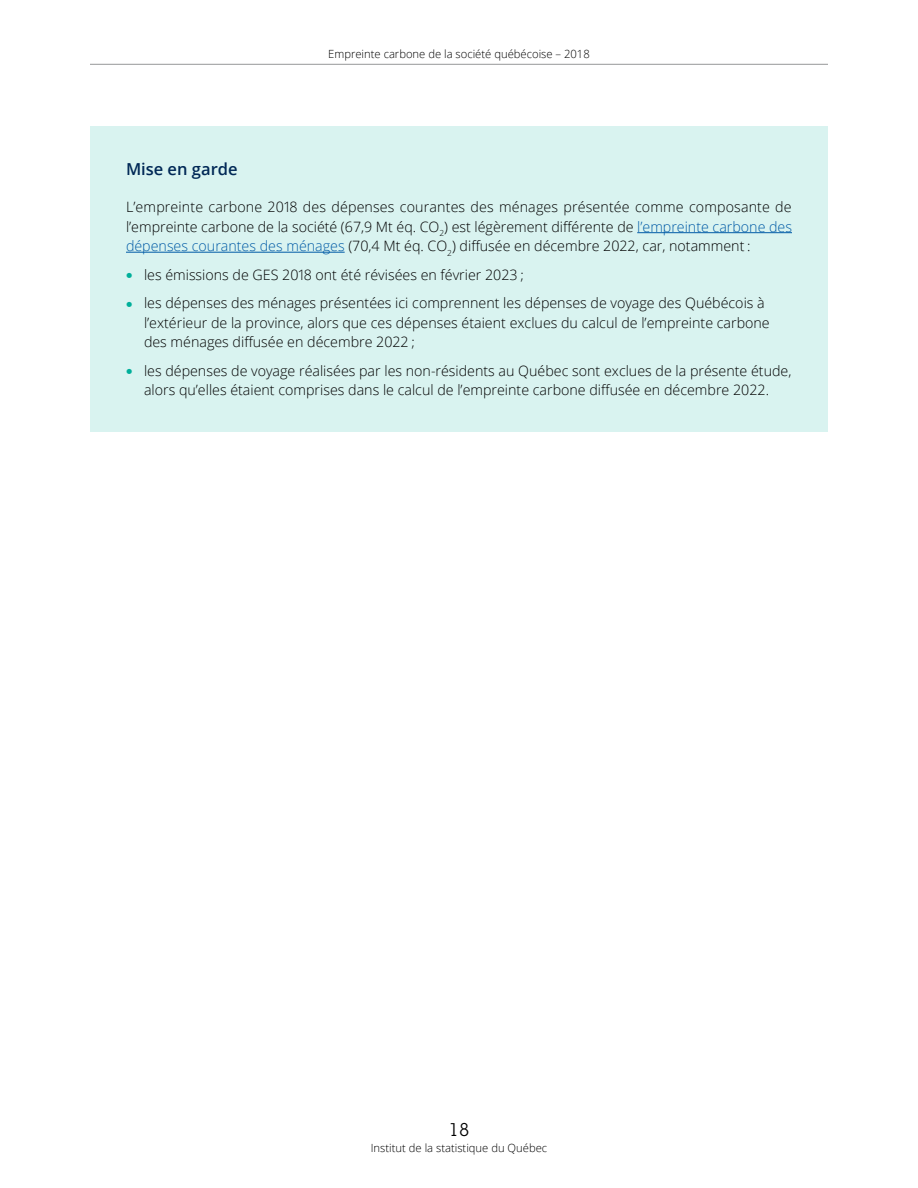
<style>
.page{position:relative;width:918px;height:1188px;background:#fff}
.page>*{position:absolute;margin:0;border:0;box-sizing:border-box;transform-origin:0 0}
.t1{font:18px "Lubalin Graph Std";color:#000}
.t2{font:600 16.5px "Open Sans";color:#002856}
.t3{font:300 14.25px/19.5px "Open Sans";color:#000}
.t4{font:300 11.25px "Open Sans";color:#000}
.s1{color:#005aa6}
</style>
<div class="page">
<hr style="left:90px;top:64px;width:738px;height:1px;background:#969798">
<div style="left:90px;top:126px;width:738px;height:305px;background:#d9f3f0"></div>
<hr style="left:637px;top:232px;width:155px;height:1px;background:#005aa6">
<hr style="left:126px;top:252px;width:219px;height:1px;background:#005aa6">
<p class="t4" style="left:328px;top:46px;width:263px">Empreinte carbone de la société québécoise – 2018</p>
<p class="t2" style="left:126px;top:157px;width:113px">Mise en garde</p>
<p class="t3" style="left:126px;top:197px;width:668px;text-align:justify">L’empreinte carbone 2018 des dépenses courantes des ménages présentée comme composante de l’empreinte carbone de la société (67,9 Mt éq. CO<sub>2</sub>) est légèrement différente de <span class="s1">l’empreinte carbone des dépenses courantes des ménages</span> (70,4 Mt éq. CO<sub>2</sub>) diffusée en décembre 2022, car, notamment :</p>
<p class="t3" style="left:144px;top:260px;width:622px;line-height:28.5px">les émissions de GES 2018 ont été révisées en février 2023 ;<br>les dépenses des ménages présentées ici comprennent les dépenses de voyage des Québécois à</p>
<p class="t3" style="left:144px;top:312px;width:627px">l’extérieur de la province, alors que ces dépenses étaient exclues du calcul de l’empreinte carbone des ménages diffusée en décembre 2022 ;</p>
<p class="t3" style="left:144px;top:360px;width:649px">les dépenses de voyage réalisées par les non-résidents au Québec sont exclues de la présente étude, alors qu’elles étaient comprises dans le calcul de l’empreinte carbone diffusée en décembre 2022.</p>
<p class="t1" style="left:449px;top:1118px;width:22px">18</p>
<p class="t4" style="left:371px;top:1140px;width:178px">Institut de la statistique du Québec</p>
</div>
